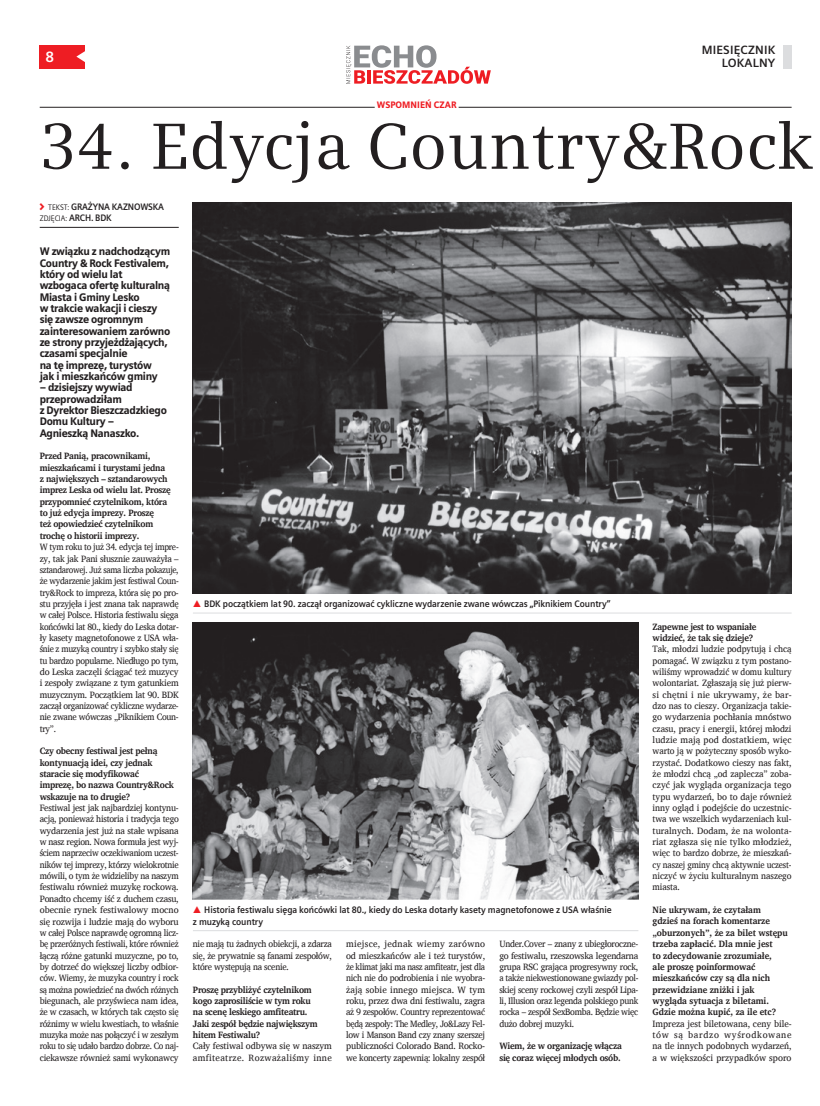
<style>
.page{position:relative;width:820px;height:1106px;background:#fff}
.page>*{position:absolute;margin:0;border:0;box-sizing:border-box;transform-origin:0 0}
.t1{font:65px "Siemens Serif";letter-spacing:.005em;color:#231f20}
.t2{font:700 15px "Siemens Sans";color:#fff}
.t3{font:700 12px/13px "Siemens Sans";letter-spacing:.015em;color:#231f20;text-align:right}
.t4{font:900 11px/11.3px "Siemens Sans";letter-spacing:-.03em;color:#231f20;scale:.93 1}
.t5{font:9.4px/11.3px "Charis SIL";letter-spacing:-.025em;color:#231f20;text-align:justify;scale:.94 1}
.t6{font:700 9.4px/11.3px "Charis SIL";letter-spacing:-.03em;color:#231f20;scale:.93 1}
.t7{font:9.4px/11.3px "Charis SIL";letter-spacing:-.025em;color:#231f20;text-align:justify;scale:.91 1}
.t8{font:9.4px/11.3px "Charis SIL";letter-spacing:-.025em;color:#231f20;text-align:justify}
.t9{font:9.4px/11.3px "Charis SIL";letter-spacing:-.025em;color:#231f20;text-align:justify;scale:.93 1}
.t10{font:700 9.4px/11.3px "Charis SIL";letter-spacing:-.01em;color:#231f20;scale:.93 1}
.t11{font:700 9.4px/11.3px "Siemens Sans";letter-spacing:-.01em;color:#231f20;scale:.93 1}
.t12{font:9.4px/11.3px "Charis SIL";letter-spacing:-.025em;color:#231f20;text-align:justify;scale:.96 1}
.t13{font:9.4px/11.3px "Charis SIL";letter-spacing:.035em;color:#231f20}
.t14{font:900 9.4px "Siemens Sans";letter-spacing:.005em;color:#ee1d23;scale:.93 1}
.t15{font:8px "Siemens Sans";letter-spacing:-.015em;color:#231f20;scale:.93 1}
.s1{font-weight:400;font-size:8px}
.s2{font-weight:700;font-size:9.4px}
</style>
<div class="page">
<div style="left:40px;top:45px;width:45px;height:23px;background:#ee1d23"></div>
<div style="left:782px;top:45px;width:9px;height:24px;background:#dcdddf"></div>
<svg style="left:346px;top:45px;width:144px;height:39px"></svg>
<svg style="left:76px;top:51px;width:9px;height:11px"></svg>
<hr style="left:40px;top:107px;width:751px;height:1px;background:#231f20">
<div style="left:374px;top:105px;width:84px;height:5px;background:#fff"></div>
<hr style="left:40px;top:227px;width:139px;height:1px;background:#231f20">
<hr style="left:193px;top:612px;width:598px;height:1px;background:#dcdddf">
<img style="left:193px;top:203px;width:598px;height:390px">
<img style="left:193px;top:622px;width:445px;height:277px">
<hr style="left:193px;top:930px;width:445px;height:1px;background:#dcdddf">
<h2 class="t2" style="left:45px;top:49px;width:10px">8</h2>
<p class="t3" style="left:701px;top:44px;width:75px">MIESIĘCZNIK<br>LOKALNY</p>
<p class="t14" style="left:377px;top:99px;width:87px">WSPOMNIEŃ CZAR</p>
<h1 class="t1" style="left:40px;top:111px;width:775px">34. Edycja Country&amp;Rock</h1>
<p class="t11" style="left:48px;top:201px;width:126px"><span class="s1">TEKST:</span> GRAŻYNA KAZNOWSKA</p>
<p class="t15" style="left:40px;top:214px;width:79px">ZDJĘCIA: <span class="s2">ARCH. BDK</span></p>
<p class="t4" style="left:40px;top:246px;width:142px">W związku z nadchodzącym<br>Country &amp; Rock Festivalem, który od wielu lat wzbogaca ofertę kulturalną<br>Miasta i Gminy Lesko<br>w trakcie wakacji i cieszy się zawsze ogromnym zainteresowaniem zarówno ze strony przyjeżdżających, czasami specjalnie<br>na tę imprezę, turystów<br>jak i mieszkańców gminy</p>
<p class="t4" style="left:40px;top:382px;width:138px">– dzisiejszy wywiad przeprowadziłam<br>z Dyrektor Bieszczadzkiego<br>Domu Kultury –<br>Agnieszką Nanaszko.</p>
<p class="t6" style="left:40px;top:450px;width:142px">Przed Panią, pracownikami, mieszkańcami i turystami jedna z największych – sztandarowych imprez Leska od wielu lat. Proszę przypomnieć czytelnikom, która to już edycja imprezy. Proszę<br>też opowiedzieć czytelnikom trochę o historii imprezy.</p>
<p class="t7" style="left:40px;top:541px;width:154px">W tym roku to już 34. edycja tej impre&shy;zy, tak jak Pani słusznie zauważyła – sztandarowej. Już sama liczba pokazuje, że wydarzenie jakim jest festiwal Coun&shy;try&amp;Rock to impreza, która się po pro&shy;stu przyjęła i jest znana tak naprawdę w całej Polsce. Historia festiwalu sięga końcówki lat 80., kiedy do Leska dotar&shy;ły kasety magnetofonowe z USA wła&shy;śnie z muzyką country i szybko stały się tu bardzo popularne. Niedługo po tym, do Leska zaczęli ściągać też muzycy i zespoły związane z tym gatunkiem muzycznym. Początkiem lat 90. BDK zaczął organizować cykliczne wydarze&shy;nie zwane wówczas „Piknikiem Coun&shy;try”.</p>
<p class="t6" style="left:40px;top:745px;width:146px">Czy obecny festiwal jest pełną kontynuacją idei, czy jednak staracie się modyfikować imprezę, bo nazwa Country&amp;Rock wskazuje na to drugie?</p>
<p class="t5" style="left:40px;top:802px;width:149px">Festiwal jest jak najbardziej kontynu&shy;acją, ponieważ historia i tradycja tego wydarzenia jest już na stałe wpisana w nasz region. Nowa formuła jest wyj&shy;ściem naprzeciw oczekiwaniom uczest&shy;ników tej imprezy, którzy wielokrotnie mówili, o tym że widzieliby na naszym festiwalu również muzykę rockową.<br>Ponadto chcemy iść z duchem czasu, obecnie rynek festiwalowy mocno się rozwija i ludzie mają do wyboru w całej Polsce naprawdę ogromną licz&shy;bę przeróżnych festiwali, które również łączą różne gatunki muzyczne, po to, by dotrzeć do większej liczby odbior&shy;ców. Wiemy, że muzyka country i rock są można powiedzieć na dwóch różnych biegunach, ale przyświeca nam idea, że w czasach, w których tak często się różnimy w wielu kwestiach, to właśnie muzyka może nas połączyć i w zeszłym roku to się udało bardzo dobrze. Co naj&shy;ciekawsze również sami wykonawcy</p>
<p class="t11" style="left:204px;top:598px;width:438px">BDK początkiem lat 90. zaczął organizować cykliczne wydarzenie zwane wówczas „Piknikiem Country”</p>
<p class="t11" style="left:193px;top:904px;width:452px;text-indent:11px">Historia festiwalu sięga końcówki lat 80., kiedy do Leska dotarły kasety magnetofonowe z USA właśnie z muzyką country</p>
<p class="t9" style="left:193px;top:938px;width:151px">nie mają tu żadnych obiekcji, a zdarza się, że prywatnie są fanami zespołów, które występują na scenie.</p>
<p class="t6" style="left:193px;top:983px;width:136px">Proszę przybliżyć czytelnikom kogo zaprosiliście w tym roku na scenę leskiego amfiteatru.<br>Jaki zespół będzie największym hitem Festiwalu?</p>
<p class="t13" style="left:193px;top:1040px;width:140px">Cały festiwal odbywa się w naszym amfiteatrze. Rozważaliśmy inne</p>
<p class="t8" style="left:346px;top:938px;width:140px">miejsce, jednak wiemy zarówno od mieszkańców ale i też turystów, że klimat jaki ma nasz amfiteatr, jest dla nich nie do podrobienia i nie wyobra&shy;żają sobie innego miejsca. W tym roku, przez dwa dni festiwalu, zagra aż 9 zespołów. Country reprezentować będą zespoły: The Medley, Jo&amp;Lazy Fel&shy;low i Manson Band czy znany szerszej publiczności Colorado Band. Rocko&shy;we koncerty zapewnią: lokalny zespół</p>
<p class="t9" style="left:499px;top:938px;width:151px">Under.Cover – znany z ubiegłoroczne&shy;go festiwalu, rzeszowska legendarna grupa RSC grająca progresywny rock, a także niekwestionowane gwiazdy pol&shy;skiej sceny rockowej czyli zespół Lipa&shy;li, Illusion oraz legenda polskiego punk rocka – zespół SexBomba. Będzie więc dużo dobrej muzyki.</p>
<p class="t6" style="left:499px;top:1040px;width:133px">Wiem, że w organizację włącza się coraz więcej młodych osób.</p>
<p class="t6" style="left:652px;top:620px;width:113px">Zapewne jest to wspaniałe widzieć, że tak się dzieje?</p>
<p class="t5" style="left:652px;top:643px;width:149px">Tak, młodzi ludzie podpytują i chcą pomagać. W związku z tym postano&shy;wiliśmy wprowadzić w domu kultury wolontariat. Zgłaszają się już pierw&shy;si chętni i nie ukrywamy, że bar&shy;dzo nas to cieszy. Organizacja takie&shy;go wydarzenia pochłania mnóstwo czasu, pracy i energii, której młodzi ludzie mają pod dostatkiem, więc warto ją w pożyteczny sposób wyko&shy;rzystać. Dodatkowo cieszy nas fakt, że młodzi chcą „od zaplecza” zoba&shy;czyć jak wygląda organizacja tego typu wydarzeń, bo to daje również inny ogląd i podejście do uczestnic&shy;twa we wszelkich wydarzeniach kul&shy;turalnych. Dodam, że na wolonta&shy;riat zgłasza się nie tylko młodzież, więc to bardzo dobrze, że mieszkań&shy;cy naszej gminy chcą aktywnie uczest&shy;niczyć w życiu kulturalnym naszego miasta.</p>
<p class="t10" style="left:652px;top:904px;width:147px">Nie ukrywam, że czytałam gdzieś na forach komentarze „oburzonych”, że za bilet wstępu trzeba zapłacić. Dla mnie jest<br>to zdecydowanie zrozumiałe,<br>ale proszę poinformować mieszkańców czy są dla nich przewidziane zniżki i jak wygląda sytuacja z biletami.<br>Gdzie można kupić, za ile etc?</p>
<p class="t12" style="left:652px;top:1017px;width:146px">Impreza jest biletowana, ceny bile&shy;tów są bardzo wyśrodkowane na tle innych podobnych wydarzeń, a w większości przypadków sporo</p>
</div>
